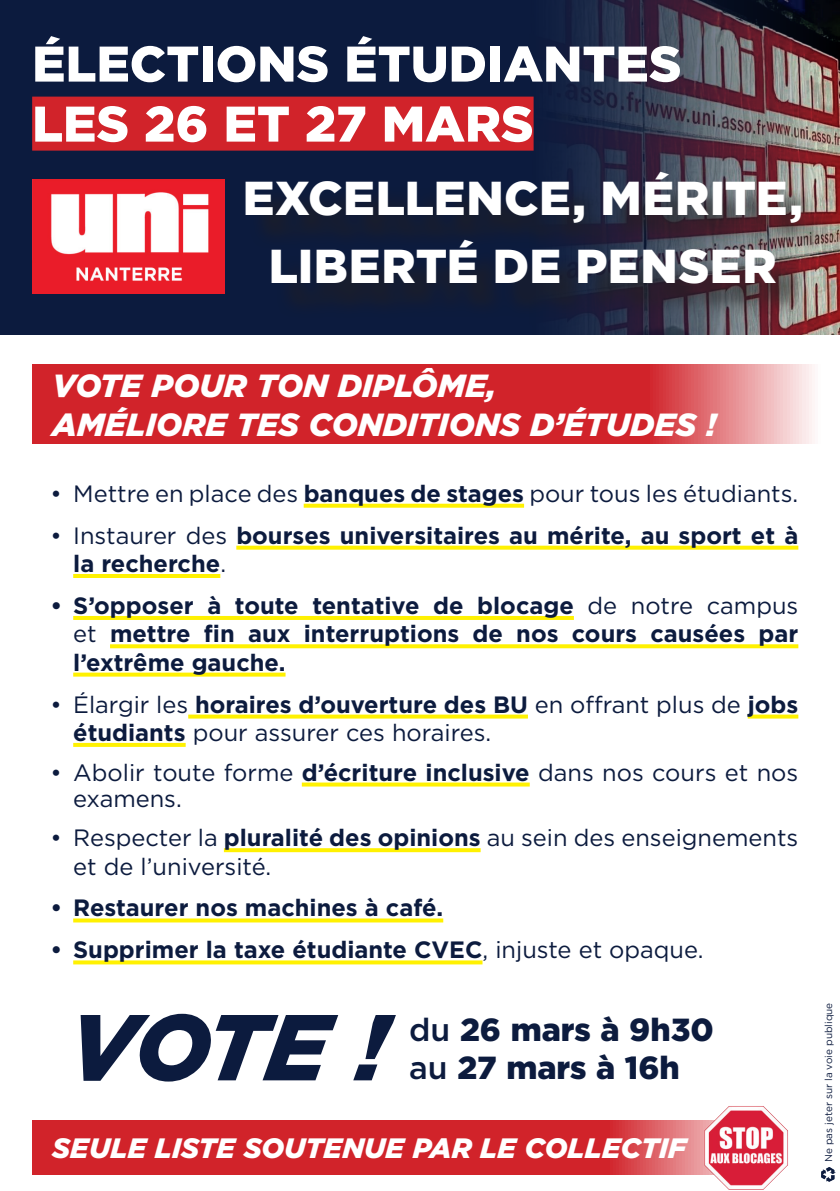
<style>
.page{position:relative;width:840px;height:1191px;background:#fff}
.page>*{position:absolute;margin:0;border:0;box-sizing:border-box;transform-origin:0 0}
.t1{font:italic 900 93.4px "Gotham";color:#0c1b3e}
.t2{font:900 50px/60px "Gotham";color:#fff}
.t3{font:900 47.6px/68.6px "Gotham";letter-spacing:.01em;color:#fff;text-align:center}
.t4{font:italic 900 32px/38.4px "Gotham";color:#fff}
.t5{font:900 32px/38.2px "Gotham";color:#0c1b3e}
.t6{font:italic 900 28px "Gotham";color:#fff}
.t7{font:23.6px/28.4px "Gotham";color:#0c1b3e}
.t8{font:700 23.6px/28.4px "Gotham";color:#0c1b3e}
.t9{font:10px "Gotham";color:#0c1b3e}
.s1{font-weight:700}
.s2{font-weight:400}
.s3{font-weight:500}
</style>
<div class="page">
<div style="left:32px;top:1120px;width:755px;height:54px;background:#d1232a"></div>
<svg style="left:32px;top:364px;width:780px;height:80px;background:#d5373d"></svg>
<svg style="left:0;top:0;width:838px;height:334px;background:#232843"></svg>
<div style="left:32px;top:97px;width:501px;height:54px;background:#d1232a"></div>
<div style="left:250px;top:176px;width:585px;height:143px;background:#231f20;opacity:.75"></div>
<svg style="left:303px;top:504px;width:221px;height:4px"></svg>
<svg style="left:236px;top:545px;width:561px;height:4px;background:#fff32b"></svg>
<hr style="left:73px;top:574px;width:147px;height:4px;background:#fff101">
<hr style="left:73px;top:616px;width:500px;height:4px;background:#fff101">
<svg style="left:110px;top:644px;width:687px;height:4px;background:#fff213"></svg>
<svg style="left:73px;top:672px;width:212px;height:4px"></svg>
<svg style="left:188px;top:714px;width:339px;height:4px"></svg>
<svg style="left:747px;top:714px;width:50px;height:4px"></svg>
<svg style="left:73px;top:743px;width:112px;height:4px"></svg>
<svg style="left:301px;top:782px;width:228px;height:4px"></svg>
<svg style="left:224px;top:848px;width:256px;height:4px"></svg>
<svg style="left:73px;top:918px;width:370px;height:4px"></svg>
<svg style="left:73px;top:960px;width:409px;height:4px;background:#fff21c"></svg>
<img style="left:821px;top:1167px;width:13px;height:14px">
<img style="left:32px;top:179px;width:192px;height:114px">
<img style="left:693px;top:1106px;width:95px;height:84px">
<h2 class="t2" style="left:32px;top:33px;width:650px">ÉLECTIONS ÉTUDIANTES<br>LES 26 ET 27 MARS</h2>
<h3 class="t3" style="left:242px;top:163px;width:561px">EXCELLENCE, MÉRITE,<br>LIBERTÉ DE PENSER</h3>
<h3 class="t4" style="left:52px;top:366px;width:665px">VOTE POUR TON DIPLÔME,<br>AMÉLIORE TES CONDITIONS D’ÉTUDES !</h3>
<p class="t7" style="left:50px;top:478px;width:749px">• Mettre en place des <span class="s1">banques de stages</span> pour tous les étudiants.</p>
<p class="t8" style="left:73px;top:521px;width:726px;text-indent:-23px"><span class="s2">• Instaurer des</span> bourses universitaires au mérite, au sport et à la recherche<span class="s2">.</span></p>
<p class="t8" style="left:73px;top:591px;width:726px;text-align:justify;text-indent:-23px">• S’opposer à toute tentative de blocage <span class="s2">de notre campus et</span> mettre fin aux interruptions de nos cours causées par l’extrême gauche.</p>
<p class="t7" style="left:73px;top:689px;width:726px;text-indent:-23px">• Élargir les <span class="s1">horaires d’ouverture des BU</span> en offrant plus de <span class="s1">jobs étudiants</span> pour assurer ces horaires.</p>
<p class="t7" style="left:73px;top:758px;width:726px;line-height:26px;text-indent:-23px">• Abolir toute forme <span class="s1">d’écriture inclusive</span> dans nos cours et nos examens.</p>
<p class="t7" style="left:73px;top:823px;width:726px;text-indent:-23px">• Respecter la <span class="s1">pluralité des opinions</span> au sein des enseignements et de l’université.</p>
<p class="t8" style="left:50px;top:893px;width:394px">• Restaurer nos machines à café.</p>
<p class="t8" style="left:50px;top:935px;width:654px">• Supprimer la taxe étudiante CVEC<span class="s2">, injuste et opaque.</span></p>
<h1 class="t1" style="left:65px;top:983px;width:321px">VOTE !</h1>
<h3 class="t5" style="left:409px;top:1009px;width:306px"><span class="s3">du</span> 26 mars à 9h30 <span class="s3">au</span> 27 mars à 16h</h3>
<p class="t6" style="left:52px;top:1129px;width:635px">SEULE LISTE SOUTENUE PAR LE COLLECTIF</p>
<p class="t9" style="left:821px;top:1162px;width:161px;rotate:-90deg">Ne pas jeter sur la voie publique</p>
</div>
